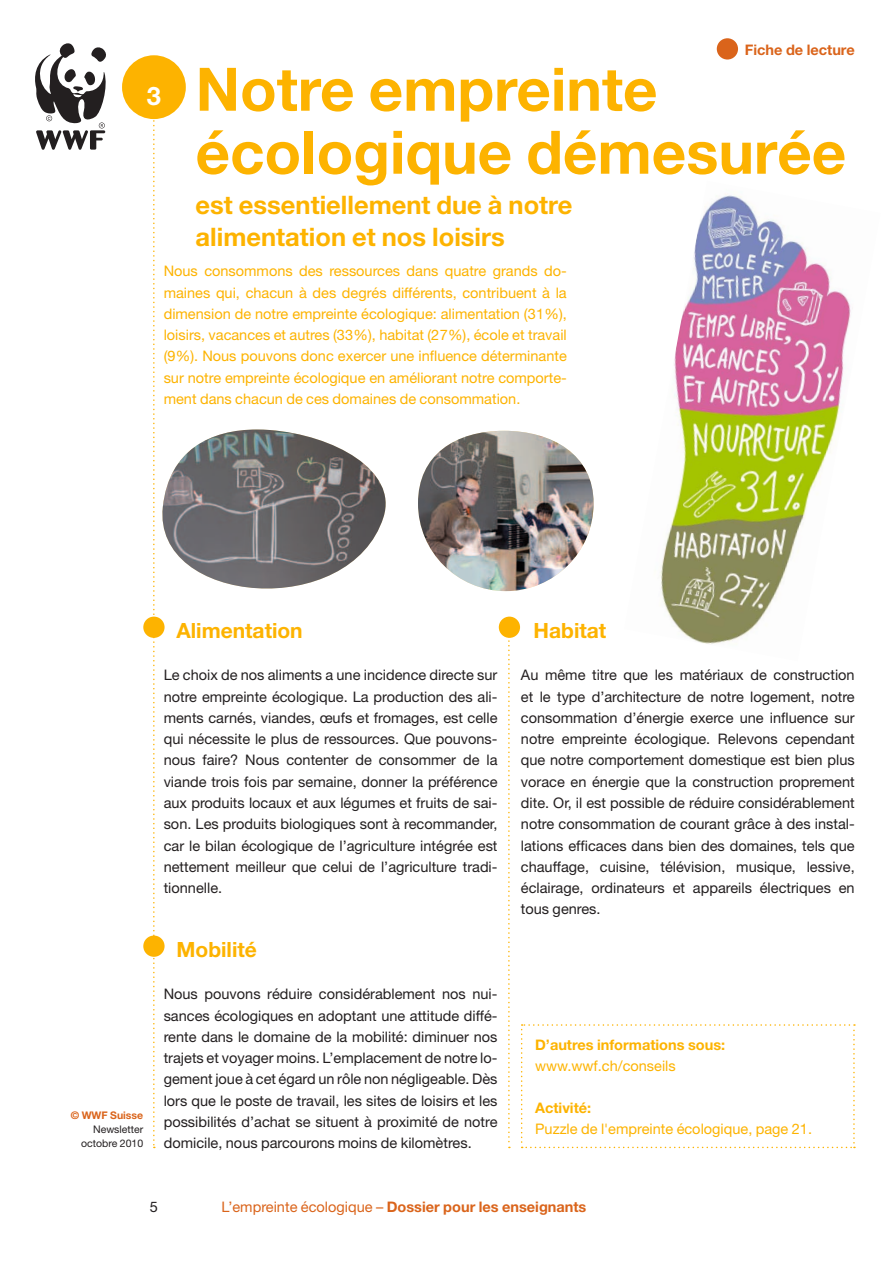
<style>
.page{position:relative;width:893px;height:1263px;background:#fff}
.page>*{position:absolute;margin:0;border:0;box-sizing:border-box;transform-origin:0 0}
.TITOLO__pagina_-_col{font:700 60px "Helvetica Neue";color:#fdb300}
.TITOLO_2__pagina_-_c{font:700 25.5px "Helvetica Neue";color:#fdb300}
.TITOLO_2__copertina{font:700 25.5px "Helvetica Neue";color:#fff}
.TITOLO_PARAGRAFI{font:700 21px "Helvetica Neue";color:#fdb300}
.BLOCCO{font:14.55px/21.3px "Helvetica Neue";color:#231f20;text-align:justify}
.BLOCCO-2{font:14.55px/21.3px "Helvetica Neue";color:#fdb300;text-align:justify}
.SCHEDA{font:700 14.55px "Helvetica Neue";color:#da641b}
.LO_SAPEVI_CHE{font:14.55px "Helvetica Neue";color:#fdb300}
.LO_SAPEVI_CHE-2{font:700 14.55px "Helvetica Neue";color:#fdb300}
.t1{font:10.5px/14.2px "Helvetica Neue";color:#231f20;text-align:right}
.t2{font:700 10.5px "Helvetica Neue";color:#da641b}
.s1{font-weight:400}
</style>
<div class="page">
<div style="left:143px;top:617px;width:22px;height:21px;background:#fdb300;border-radius:50%"></div>
<div style="left:143px;top:935px;width:22px;height:22px;background:#fdb300;border-radius:50%"></div>
<div style="left:499px;top:617px;width:21px;height:21px;background:#fdb300;border-radius:50%"></div>
<svg style="left:508px;top:637px;width:2px;height:511px"></svg>
<svg style="left:35px;top:43px;width:71px;height:107px"></svg>
<img style="left:162px;top:429px;width:224px;height:160px">
<img style="left:418px;top:431px;width:176px;height:160px">
<svg style="left:521px;top:1024px;width:334px;height:124px"></svg>
<div style="left:122px;top:55px;width:64px;height:64px;background:#fdb300;border-radius:50%"></div>
<img style="left:660px;top:194px;width:191px;height:450px">
<svg style="left:153px;top:119px;width:2px;height:1029px"></svg>
<div style="left:717px;top:38px;width:21px;height:22px;background:#da641b;border-radius:50%"></div>
<p class="TITOLO_2__copertina" style="left:147px;top:80px;width:16px">3</p>
<p class="SCHEDA" style="left:745px;top:41px;width:111px">Fiche de lecture</p>
<p class="TITOLO__pagina_-_col" style="left:196px;top:52px;width:463px">Notre empreinte</p>
<p class="TITOLO__pagina_-_col" style="left:196px;top:115px;width:652px">écologique démesurée</p>
<p class="TITOLO_2__pagina_-_c" style="left:196px;top:189px;width:378px">est essentiellement due à notre</p>
<p class="TITOLO_2__pagina_-_c" style="left:196px;top:221px;width:311px">alimentation et nos loisirs</p>
<p class="BLOCCO-2" style="left:164px;top:260px;width:405px">Nous consommons des ressources dans quatre grands do&shy;maines qui, chacun à des degrés différents, contribuent à la dimension de notre empreinte écologique: alimentation (31%), loisirs, vacances et autres (33%), habitat (27%), école et travail (9%). Nous pouvons donc exercer une influence déterminante sur notre empreinte écologique en améliorant notre comporte&shy;ment dans chacun de ces domaines de consommation.</p>
<p class="t2" style="left:71px;top:1108px;width:74px">© WWF Suisse</p>
<p class="t1" style="left:81px;top:1122px;width:64px">Newsletter octobre 2010</p>
<p class="TITOLO_PARAGRAFI" style="left:176px;top:617px;width:128px">Alimentation</p>
<p class="BLOCCO" style="left:164px;top:664px;width:335px">Le choix de nos aliments a une incidence directe sur notre empreinte écologique. La production des ali&shy;ments carnés, viandes, œufs et fromages, est celle qui nécessite le plus de ressources. Que pouvons&shy;nous faire? Nous contenter de consommer de la viande trois fois par semaine, donner la préférence aux produits locaux et aux légumes et fruits de sai&shy;son. Les produits biologiques sont à recommander, car le bilan écologique de l’agriculture intégrée est nettement meilleur que celui de l’agriculture tradi&shy;tionnelle.</p>
<p class="TITOLO_PARAGRAFI" style="left:176px;top:936px;width:82px">Mobilité</p>
<p class="BLOCCO" style="left:164px;top:983px;width:335px">Nous pouvons réduire considérablement nos nui&shy;sances écologiques en adoptant une attitude diffé&shy;rente dans le domaine de la mobilité: diminuer nos trajets et voyager moins. L’emplacement de notre lo&shy;gement joue à cet égard un rôle non négligeable. Dès lors que le poste de travail, les sites de loisirs et les possibilités d’achat se situent à proximité de notre domicile, nous parcourons moins de kilomètres.</p>
<p class="TITOLO_PARAGRAFI" style="left:534px;top:617px;width:74px">Habitat</p>
<p class="BLOCCO" style="left:521px;top:664px;width:335px">Au même titre que les matériaux de construction et le type d’architecture de notre logement, notre consommation d’énergie exerce une influence sur notre empreinte écologique. Relevons cependant que notre comportement domestique est bien plus vorace en énergie que la construction proprement dite. Or, il est possible de réduire considérablement notre consommation de courant grâce à des instal&shy;lations efficaces dans bien des domaines, tels que chauffage, cuisine, télévision, musique, lessive, éclairage, ordinateurs et appareils électriques en tous genres.</p>
<p class="LO_SAPEVI_CHE-2" style="left:535px;top:1036px;width:192px">D’autres informations sous:</p>
<p class="LO_SAPEVI_CHE" style="left:535px;top:1057px;width:142px">www.wwf.ch/conseils</p>
<p class="LO_SAPEVI_CHE-2" style="left:535px;top:1099px;width:58px">Activité:</p>
<p class="LO_SAPEVI_CHE" style="left:535px;top:1120px;width:278px">Puzzle de l'empreinte écologique, page 21.</p>
<p class="BLOCCO" style="left:150px;top:1196px;width:10px">5</p>
<p class="SCHEDA" style="left:221px;top:1198px;width:366px"><span class="s1">L’empreinte écologique –</span> Dossier pour les enseignants</p>
</div>
